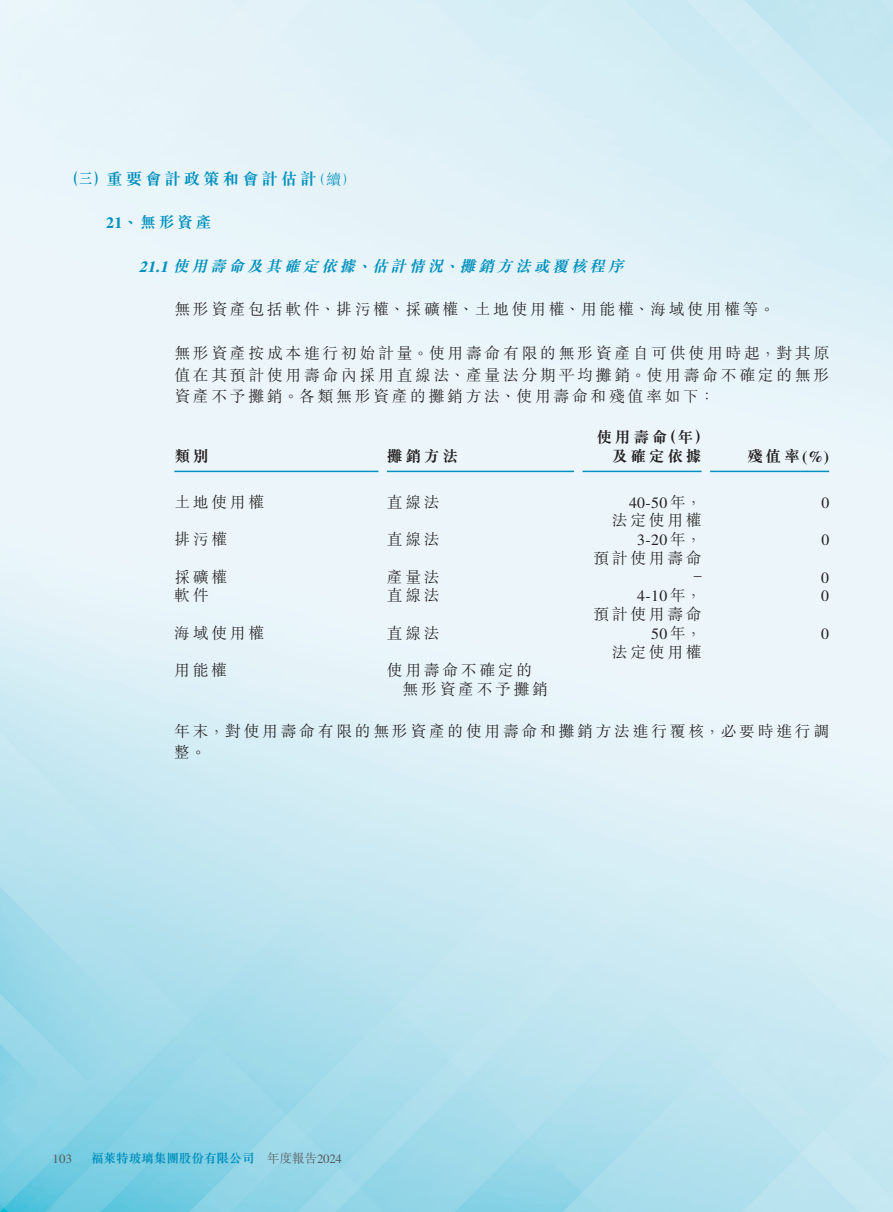
<style>
.page{position:relative;width:893px;height:1212px;background:#fff}
.page>*{position:absolute;margin:0;border:0;box-sizing:border-box;transform-origin:0 0}
.t1{font:700 16.5px "M Sung HK";letter-spacing:.175em;color:#0090be;scale:.8 1}
.t2{font:300 15.75px/21.8px "M Sung HK";letter-spacing:.175em;color:#231f20;text-align:justify}
.t3{font:italic 700 15.75px "M Sung HK";color:#0090be}
.t4{font:15.75px "Times LT Pro";letter-spacing:.025em;color:#231f20}
.t5{font:700 15.75px "M Sung HK";letter-spacing:.175em;color:#231f20}
.t6{font:700 15.75px "M Sung HK";color:#0090be}
.t7{font:300 15px "M Sung HK";color:#0090be}
.t8{font:700 12.75px "M Sung HK";letter-spacing:-.015em;color:#0090be}
.t9{font:300 12.75px "M Sung HK";color:#57585a}
.t10{font:12.75px "Times LT Pro";color:#57585a}
.s1{font-family:"Times LT Pro"}
.s2{font-family:"M Sung HK";font-weight:300}
.s3{font-family:"Times LT Pro";font-weight:400}
</style>
<div class="page">
<img style="left:0;top:0;width:893px;height:1212px">
<hr style="left:174px;top:471px;width:204px;height:1px;background:#0090be">
<hr style="left:387px;top:471px;width:187px;height:1px;background:#0090be">
<hr style="left:583px;top:471px;width:119px;height:1px;background:#0090be">
<hr style="left:710px;top:471px;width:119px;height:1px;background:#0090be">
<p class="t1" style="left:66px;top:167px;width:315px">（三）重要會計政策和會計估計</p>
<p class="t6" style="left:106px;top:212px;width:107px"><span class="s1">21</span>、無形資產</p>
<p class="t7" style="left:311px;top:169px;width:47px">（續(</p>
<p class="t3" style="left:139px;top:255px;width:223px"><span class="s1">21.1</span> 使用壽命及其確定依據</p>
<p class="t2" style="left:174px;top:298px;width:602px">無形資產包括軟件、排污權、採礦權、土地使用權、用能權、海域使用權等。</p>
<p class="t2" style="left:174px;top:341px;width:656px">無形資產按成本進行初始計量。使用壽命有限的無形資產自可供使用時起，對其原值在其預計使用壽命內採用直線法、產量法分期平均攤銷。使用壽命不確定的無形資產不予攤銷。各類無形資產的攤銷方法、使用壽命和殘值率如下：</p>
<p class="t3" style="left:372px;top:255px;width:78px">估計情況</p>
<p class="t3" style="left:460px;top:255px;width:170px">攤銷方法或覆核程序</p>
<p class="t3" style="left:356px;top:255px;width:22px">、</p>
<p class="t3" style="left:443px;top:255px;width:22px">、</p>
<p class="t5" style="left:661px;top:426px;width:50px">（年(</p>
<p class="t5" style="left:596px;top:426px;width:73px">使用壽命</p>
<p class="t5" style="left:174px;top:445px;width:36px">類別</p>
<p class="t2" style="left:174px;top:490px;width:91px">土地使用權</p>
<p class="t5" style="left:387px;top:445px;width:73px">攤銷方法</p>
<p class="t2" style="left:387px;top:490px;width:54px">直線法</p>
<p class="t5" style="left:612px;top:445px;width:91px">及確定依據</p>
<p class="t4" style="left:629px;top:493px;width:74px">40-50 <span class="s2">年，</span></p>
<p class="t5" style="left:747px;top:445px;width:84px">殘值率 <span class="s1">%) (</span></p>
<p class="t4" style="left:821px;top:493px;width:9px">0</p>
<p class="t2" style="left:612px;top:509px;width:91px">法定使用權</p>
<p class="t2" style="left:174px;top:528px;width:54px">排污權</p>
<p class="t2" style="left:174px;top:565px;width:54px">採礦權</p>
<p class="t2" style="left:387px;top:528px;width:54px">直線法</p>
<p class="t2" style="left:387px;top:565px;width:54px">產量法</p>
<p class="t4" style="left:637px;top:531px;width:66px">3-20 <span class="s2">年，</span></p>
<p class="t2" style="left:593px;top:546px;width:110px">預計使用壽命</p>
<p class="t4" style="left:694px;top:566px;width:9px">–</p>
<p class="t4" style="left:821px;top:531px;width:9px">0</p>
<p class="t4" style="left:821px;top:568px;width:9px">0</p>
<p class="t2" style="left:174px;top:584px;width:36px">軟件</p>
<p class="t2" style="left:387px;top:584px;width:54px">直線法</p>
<p class="t4" style="left:637px;top:587px;width:66px">4-10 <span class="s2">年，</span></p>
<p class="t4" style="left:821px;top:587px;width:9px">0</p>
<p class="t2" style="left:593px;top:603px;width:110px">預計使用壽命</p>
<p class="t2" style="left:174px;top:621px;width:91px">海域使用權</p>
<p class="t2" style="left:387px;top:621px;width:54px">直線法</p>
<p class="t4" style="left:651px;top:625px;width:52px">50 <span class="s2">年，</span></p>
<p class="t4" style="left:821px;top:625px;width:9px">0</p>
<p class="t2" style="left:612px;top:640px;width:91px">法定使用權</p>
<p class="t2" style="left:174px;top:659px;width:54px">用能權</p>
<p class="t2" style="left:387px;top:659px;width:147px">使用壽命不確定的</p>
<p class="t2" style="left:403px;top:678px;width:147px">無形資產不予攤銷</p>
<p class="t2" style="left:174px;top:719px;width:656px">年末，對使用壽命有限的無形資產的使用壽命和攤銷方法進行覆核，必要時進行調整。</p>
<p class="t10" style="left:52px;top:1151px;width:21px">103</p>
<p class="t8" style="left:91px;top:1150px;width:165px">福萊特玻璃集團股份有限公司</p>
<p class="t9" style="left:267px;top:1150px;width:77px">年度報告<span class="s3">2024</span></p>
</div>
